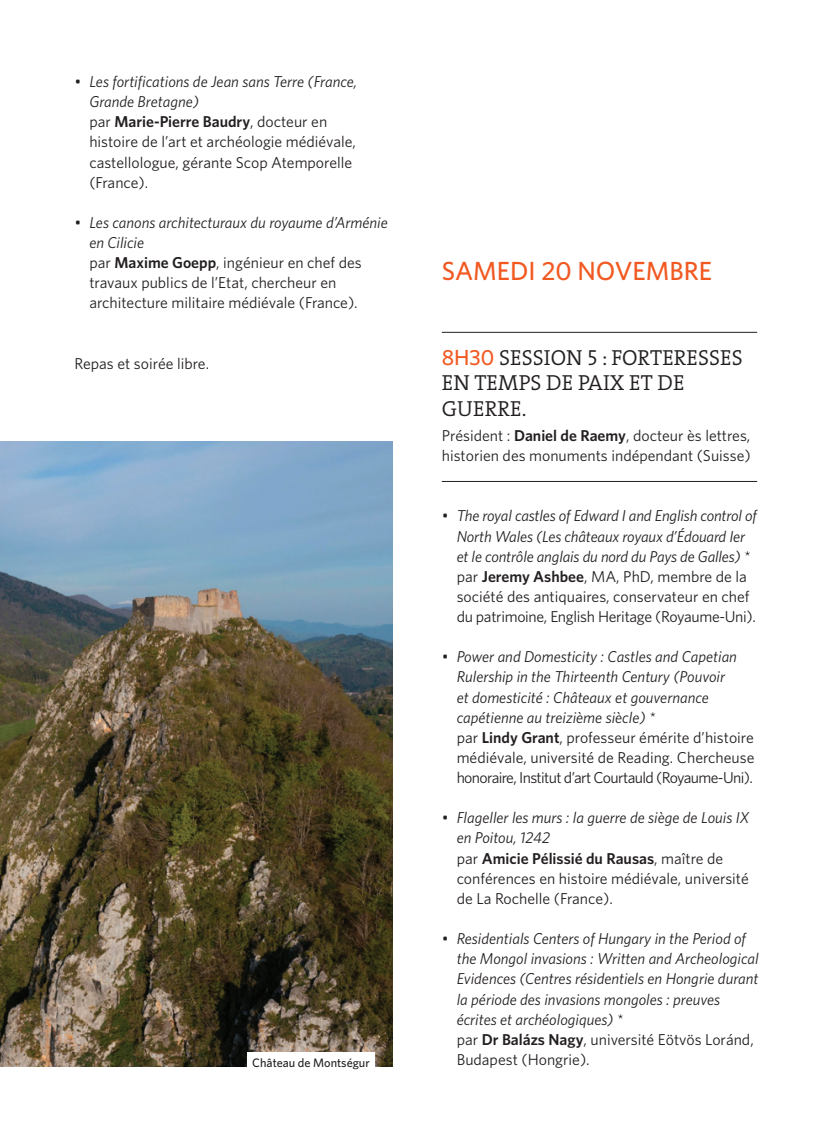
<style>
.page{position:relative;width:834px;height:1141px;background:#fff}
.page>*{position:absolute;margin:0;border:0;box-sizing:border-box;transform-origin:0 0}
.t1{font:500 26.25px "Whitney HTF";color:#f15921}
.t2{font:21.88px/25.4px "The Serif Semi Light Caps";color:#231f20}
.t3{font:italic 15.75px/20.1px "Whitney HTF";color:#231f20}
.t4{font:15.75px/20.1px "Whitney HTF";color:#231f20}
.t5{font:500 12.25px "Whitney HTF";color:#231f20}
.s1{font-style:italic}
.s2{font-weight:600}
.s3{font-family:"Whitney HTF";font-weight:500;color:#f15921}
.s4{font-style:normal}
.s5{font-weight:600;font-style:normal}
</style>
<div class="page">
<hr style="left:441px;top:481px;width:316px;height:1px;background:#231f20">
<hr style="left:441px;top:332px;width:316px;height:1px;background:#231f20">
<img style="left:0;top:441px;width:392px;height:626px">
<div style="left:247px;top:1052px;width:128px;height:24px;background:#fff"></div>
<p class="t4" style="left:89px;top:71px;width:269px;text-indent:-15px"><span class="s1">• Les fortifications de Jean sans Terre (France, Grande Bretagne)<br></span>par <span class="s2">Marie-Pierre Baudry</span>, docteur en histoire de l’art et archéologie médiévale, castellologue, gérante Scop Atemporelle (France).</p>
<p class="t4" style="left:89px;top:212px;width:300px;text-indent:-15px"><span class="s1">• Les canons architecturaux du royaume d’Arménie en Cilicie<br></span>par <span class="s2">Maxime Goepp</span>, ingénieur en chef des travaux publics de l’Etat, chercheur en architecture militaire médiévale (France).</p>
<p class="t4" style="left:74px;top:353px;width:136px">Repas et soirée libre.</p>
<h1 class="t1" style="left:441px;top:255px;width:271px">SAMEDI 20 NOVEMBRE</h1>
<h2 class="t2" style="left:441px;top:344px;width:302px"><span class="s3">8H30</span> SESSION 5 : FORTERESSES<br>EN TEMPS DE PAIX ET DE<br>GUERRE.</h2>
<p class="t4" style="left:441px;top:425px;width:310px">Président : <span class="s2">Daniel de Raemy</span>, docteur ès lettres, historien des monuments indépendant (Suisse)</p>
<p class="t3" style="left:456px;top:506px;width:301px;text-indent:-15px">• The royal castles of Edward I and English control of North Wales (Les châteaux royaux d’Édouard Ier et le contrôle anglais du nord du Pays de Galles) * <span class="s4">par</span> <span class="s5">Jeremy Ashbee</span><span class="s4">, MA, PhD, membre de la société des antiquaires, conservateur en chef du patrimoine, English Heritage (Royaume-Uni).</span></p>
<p class="t3" style="left:456px;top:646px;width:299px;text-indent:-15px">• Power and Domesticity : Castles and Capetian Rulership in the Thirteenth Century (Pouvoir<br>et domesticité : Châteaux et gouvernance capétienne au treizième siècle) *<br><span class="s4">par</span> <span class="s5">Lindy Grant</span><span class="s4">, professeur émérite d’histoire médiévale, université de Reading. Chercheuse honoraire, Institut d’art Courtauld (Royaume-Uni).</span></p>
<p class="t4" style="left:456px;top:807px;width:294px;text-indent:-15px"><span class="s1">• Flageller les murs : la guerre de siège de Louis IX en Poitou, 1242<br></span>par <span class="s2">Amicie Pélissié du Rausas</span>, maître de conférences en histoire médiévale, université de La Rochelle (France).</p>
<p class="t3" style="left:456px;top:928px;width:303px;text-indent:-15px">• Residentials Centers of Hungary in the Period of the Mongol invasions : Written and Archeological Evidences (Centres résidentiels en Hongrie durant la période des invasions mongoles : preuves écrites et archéologiques) *<br><span class="s4">par</span> <span class="s5">Dr Balázs Nagy</span><span class="s4">, université Eötvös Loránd,</span></p>
<p class="t5" style="left:252px;top:1055px;width:119px">Château de Montségur</p>
<p class="t4" style="left:456px;top:1049px;width:134px">Budapest (Hongrie).</p>
</div>
